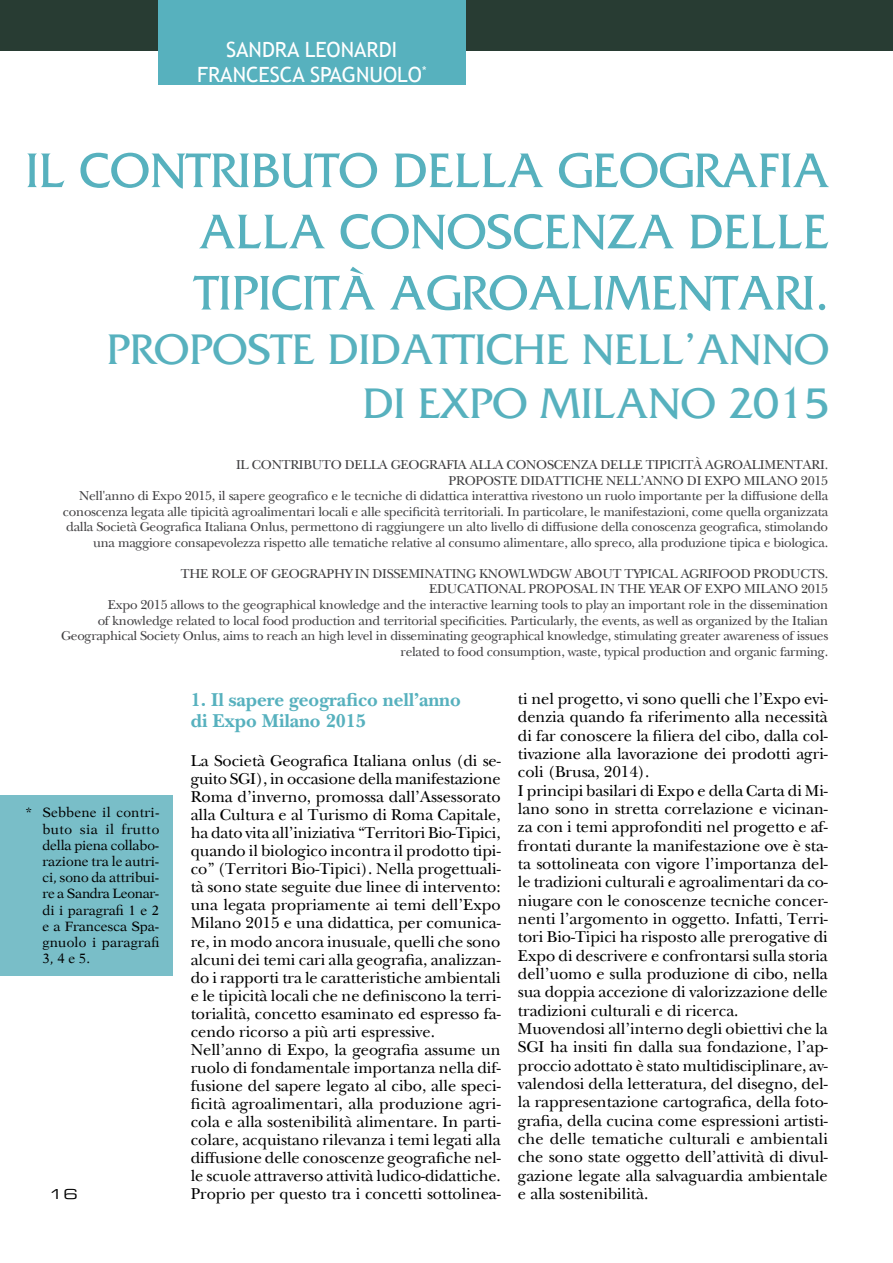
<style>
.page{position:relative;width:893px;height:1263px;background:#fff}
.page>*{position:absolute;margin:0;border:0;box-sizing:border-box;transform-origin:0 0}
.t1{font:51px/61.2px "Friz Quadrata";color:#57b1be;text-align:justify}
.t2{font:45px/54px "Friz Quadrata";color:#57b1be;text-align:right}
.t3{font:21px/25.2px "Trebuchet MS";color:#fff;text-align:center}
.t4{font:700 19.5px/21px "New Baskerville";letter-spacing:-.005em;color:#57b1be}
.t5{font:16.5px/18.3px "New Baskerville";letter-spacing:-.005em;color:#000}
.t6{font:13.5px/15.6px "New Baskerville";letter-spacing:-.02em;color:#414042;text-align:right}
.t7{font:13.5px/16.2px "New Aster";color:#000;text-align:justify}
.t8{font:13.5px "Eurostile Extended Two";color:#000;scale:1.11 1}
</style>
<div class="page">
<div style="left:0;top:0;width:893px;height:51px;background:#283c33"></div>
<div style="left:158px;top:0;width:308px;height:84px;background:#57b1be"></div>
<div style="left:0;top:795px;width:172px;height:181px;background:#79bec8"></div>
<p class="t3" style="left:197px;top:37px;width:231px">SANDRA LEONARDI<br>FRANCESCA SPAGNUOLO<sup>*</sup></p>
<h1 class="t1" style="left:195px;top:139px;width:636px;text-indent:-169px">IL CONTRIBUTO DELLA GEOGRAFIA ALLA CONOSCENZA DELLE TIPICITÀ AGROALIMENTARI.</h1>
<h2 class="t2" style="left:106px;top:321px;width:724px">PROPOSTE DIDATTICHE NELL’ANNO<br>DI EXPO MI LANO 2015</h2>
<p class="t6" style="left:63px;top:457px;width:767px">Il contributo della Geografia alla conoscenza delle tipicità agroalimentari.<br>Proposte didattiche nell’anno di Expo Milano 2015<br>Nell'anno di Expo 2015, il sapere geografico e le tecniche di didattica interattiva rivestono un ruolo importante per la diffusione della conoscenza legata alle tipicità agroalimentari locali e alle specificità territoriali. In particolare, le manifestazioni, come quella organizzata dalla Società Geografica Italiana Onlus, permettono di raggiungere un alto livello di diffusione della conoscenza geografica, stimolando una maggiore consapevolezza rispetto alle tematiche relative al consumo alimentare, allo spreco, alla produzione tipica e biologica.</p>
<p class="t6" style="left:429px;top:566px;width:401px;text-align:left;text-indent:-248px">The role of geography in disseminating knowlwdgw about typical agrifood products.<br>Educational proposal in the year of EXPO</p>
<p class="t6" style="left:61px;top:581px;width:768px">Milano 2015<br>Expo 2015 allows to the geographical knowledge and the interactive learning tools to play an important role in the dissemination<br>of knowledge related to local food production and territorial specificities. Particularly, the events, as well as organized by the Italian Geographical Society Onlus, aims to reach an high level in disseminating geographical knowledge, stimulating greater awareness of issues related to food consumption, waste, typical production and organic farming.</p>
<p class="t5" style="left:518px;top:689px;width:311px">ti nel progetto, vi sono quelli che l’Expo evi&shy;denzia quando fa riferimento alla necessità di far conoscere la filiera del cibo, dalla col&shy;tivazione alla lavorazione dei prodotti agri&shy;coli (Brusa, 2014).<br>I principi basilari di Expo e della Carta di Mi&shy;lano sono in stretta correlazione e vicinan&shy;za con i temi approfonditi nel progetto e af&shy;frontati durante la manifestazione ove è sta&shy;ta sottolineata con vigore l’importanza del&shy;le tradizioni culturali e agroalimentari da co&shy;niugare con le conoscenze tecniche concer&shy;nenti l’argomento in oggetto. Infatti, Terri&shy;tori Bio-Tipici ha risposto alle prerogative di Expo di descrivere e confrontarsi sulla storia dell’uomo e sulla produzione di cibo, nella sua doppia accezione di valorizzazione delle tradizioni culturali e di ricerca.<br>Muovendosi all’interno degli obiettivi che la SGI ha insiti fin dalla sua fondazione, l’ap&shy;proccio adottato è stato multidisciplinare, av&shy;valendosi della letteratura, del disegno, del&shy;la rappresentazione cartografica, della foto&shy;grafia, della cucina come espressioni artisti&shy;che delle tematiche culturali e ambientali che sono state oggetto dell’attività di divul&shy;gazione legate alla salvaguardia ambientale e alla sostenibilità.</p>
<p class="t4" style="left:191px;top:689px;width:272px">1. Il sapere geografico nell’anno di Expo Milano 2015</p>
<p class="t5" style="left:191px;top:752px;width:312px">La Società Geografica Italiana onlus (di se&shy;guito SGI), in occasione della manifestazione Roma d’inverno, promossa dall’Assessorato alla Cultura e al Turismo di Roma Capitale, ha dato vita all’iniziativa “Territori Bio-Tipici, quando il biologico incontra il prodotto tipi&shy;co” (Territori Bio-Tipici). Nella progettuali&shy;tà sono state seguite due linee di intervento: una legata propriamente ai temi dell’Expo Milano 2015 e una didattica, per comunica&shy;re, in modo ancora inusuale, quelli che sono alcuni dei temi cari alla geografia, analizzan&shy;do i rapporti tra le caratteristiche ambientali e le tipicità locali che ne definiscono la terri&shy;torialità, concetto esaminato ed espresso fa&shy;cendo ricorso a più arti espressive.<br>Nell’anno di Expo, la geografia assume un ruolo di fondamentale importanza nella dif&shy;fusione del sapere legato al cibo, alle speci&shy;ficità agroalimentari, alla produzione agri&shy;cola e alla sostenibilità alimentare. In parti&shy;colare, acquistano rilevanza i temi legati alla diffusione delle conoscenze geografiche nel&shy;le scuole attraverso attività ludico-didattiche.<br>Proprio per questo tra i concetti sottolinea-</p>
<p class="t7" style="left:42px;top:804px;width:118px;text-indent:-17px">* Sebbene il contri&shy;buto sia il frutto della piena collabo&shy;razione tra le autri&shy;ci, sono da attribui&shy;re a Sandra Leonar&shy;di i paragrafi 1 e 2 e a Francesca Spa&shy;gnuolo i paragrafi 3,4e5.</p>
<p class="t8" style="left:49px;top:1185px;width:28px">16</p>
</div>
